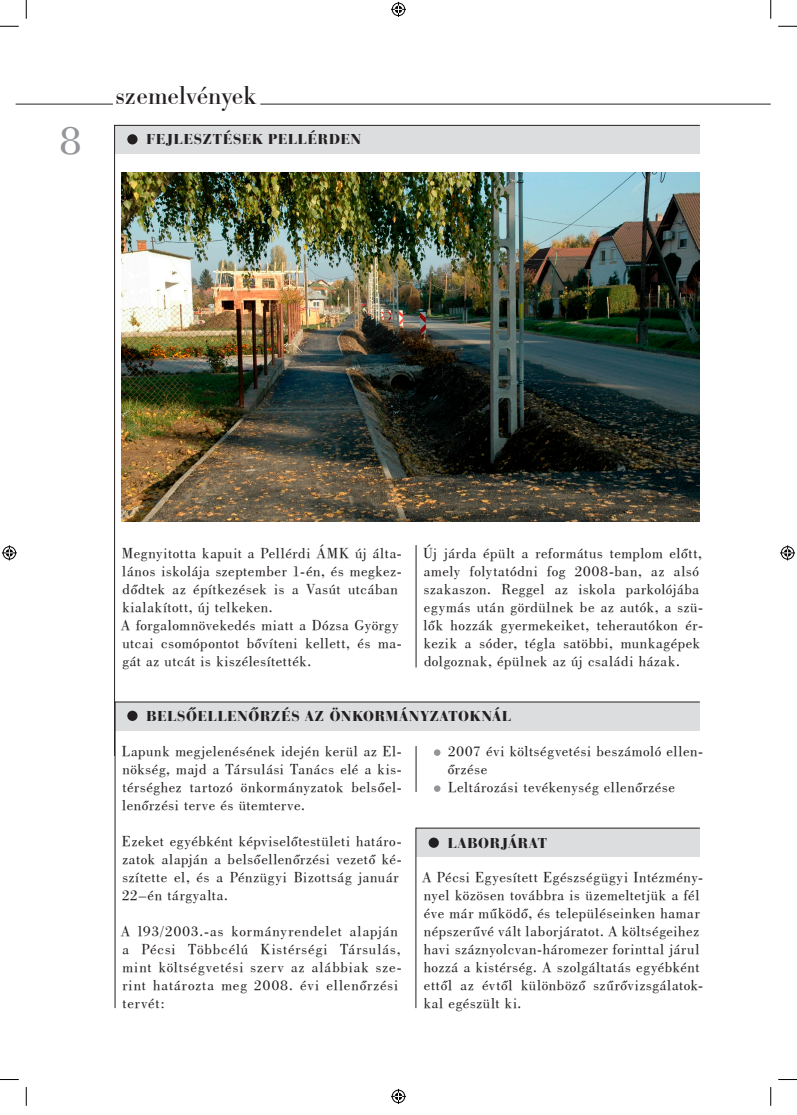
<style>
.page{position:relative;width:797px;height:1115px;background:#fff}
.page>*{position:absolute;margin:0;border:0;box-sizing:border-box;transform-origin:0 0}
.t1{font:42.5px "Bodoni Bk PFL";color:#939598}
.t2{font:25px "B Bodoni PFL";letter-spacing:.02em;color:#231f20}
.t3{font:15px/18px "Bodoni Bk PFL";letter-spacing:.04em;color:#231f20}
.t4{font:15px/18px "Bodoni Bk PFL";letter-spacing:.06em;color:#231f20}
.t5{font:15px "Bauer Bodoni Blk PFL";letter-spacing:.055em;color:#231f20}
.t6{font:15px "Bauer Bodoni Blk PFL";letter-spacing:.09em;color:#231f20}
</style>
<div class="page">
<hr style="left:16px;top:104px;width:754px;height:1px;background:#231f20">
<svg style="left:106px;top:103px;width:165px;height:22px"></svg>
<img style="left:114px;top:125px;width:586px;height:631px">
<svg style="left:115px;top:701px;width:585px;height:307px"></svg>
<svg style="left:415px;top:827px;width:285px;height:181px"></svg>
<svg style="left:0;top:25px;width:19px;height:2px"></svg>
<svg style="left:778px;top:25px;width:19px;height:2px"></svg>
<svg style="left:25px;top:0;width:2px;height:19px"></svg>
<svg style="left:25px;top:1087px;width:2px;height:18px"></svg>
<svg style="left:770px;top:0;width:1px;height:19px"></svg>
<svg style="left:770px;top:1087px;width:1px;height:18px"></svg>
<svg style="left:391px;top:2px;width:15px;height:15px"></svg>
<svg style="left:391px;top:1088px;width:15px;height:15px"></svg>
<svg style="left:2px;top:545px;width:15px;height:15px"></svg>
<svg style="left:780px;top:545px;width:15px;height:15px"></svg>
<h1 class="t1" style="left:60px;top:114px;width:23px">8</h1>
<h2 class="t2" style="left:116px;top:81px;width:142px">szemelvények</h2>
<p class="t5" style="left:146px;top:130px;width:216px">FEJLESZTÉSEKPELLÉRDEN</p>
<p class="t3" style="left:121px;top:543px;width:282px">Megnyitotta kapuit a Pellérdi ÁMK új álta&shy;lános iskolája szeptember 1-én, és megkez&shy;dődtek az építkezések is a Vasút utcában kialakított, új telkeken.<br>A forgalomnövekedés miatt a Dózsa György utcai csomópontot bővíteni kellett, és ma&shy;gát az utcát is kiszélesítették.</p>
<p class="t3" style="left:423px;top:543px;width:281px">Új járda épült a református templom előtt, amely folytatódni fog 2008-ban, az alsó szakaszon. Reggel az iskola parkolójába egymás után gördülnek be az autók, a szü&shy;lők hozzák gyermekeiket, teherautókon ér&shy;kezik a sóder, tégla satöbbi, munkagépek dolgoznak, épülnek az új családi házak.</p>
<p class="t5" style="left:146px;top:706px;width:314px">BELSŐELLENŐRZÉS AZ ÖNKORMÁNYZATOK</p>
<p class="t5" style="left:481px;top:706px;width:31px">NÁL</p>
<p class="t3" style="left:122px;top:741px;width:281px;text-align:justify">Lapunk megjelenésének idején kerül az El&shy;nökség, majd a Társulási Tanács elé a kis&shy;térséghez tartozó önkormányzatok belsőel&shy;lenőrzési terve és ütemterve.</p>
<p class="t3" style="left:122px;top:831px;width:281px">Ezeket egyébként képviselőtestületi határo&shy;zatok alapján a belsőellenőrzési vezető ké&shy;szítette el, és a Pénzügyi Bizottság január 22–én tárgyalta.</p>
<p class="t4" style="left:121px;top:921px;width:282px">A l93/2003.-as kormányrendelet alapján a Pécsi Többcélú Kistérségi Társulás, mint költségvetési szerv az alábbiak sze&shy;rint határozta meg 2008. évi ellenőrzési tervét:</p>
<p class="t3" style="left:448px;top:741px;width:257px">2007 évi költségvetési beszámoló ellen&shy;őrzése<br>Leltározási tevékenység ellenőrzése</p>
<p class="t6" style="left:448px;top:833px;width:100px">LABORJÁRAT</p>
<p class="t3" style="left:422px;top:867px;width:282px">A Pécsi Egyesített Egészségügyi Intézmén - nyel közösen továbbra is üzemeltetjük a fél éve már működő, és településeinken hamar népszerűvé vált laborjáratot. A költségeihez havi száznyolcvan-háromezer forinttal járul hozzá a kistérség. A szolgáltatás egyébként ettől az évtől különböző szűrővizsgálatok&shy;kal egészült ki.</p>
</div>
